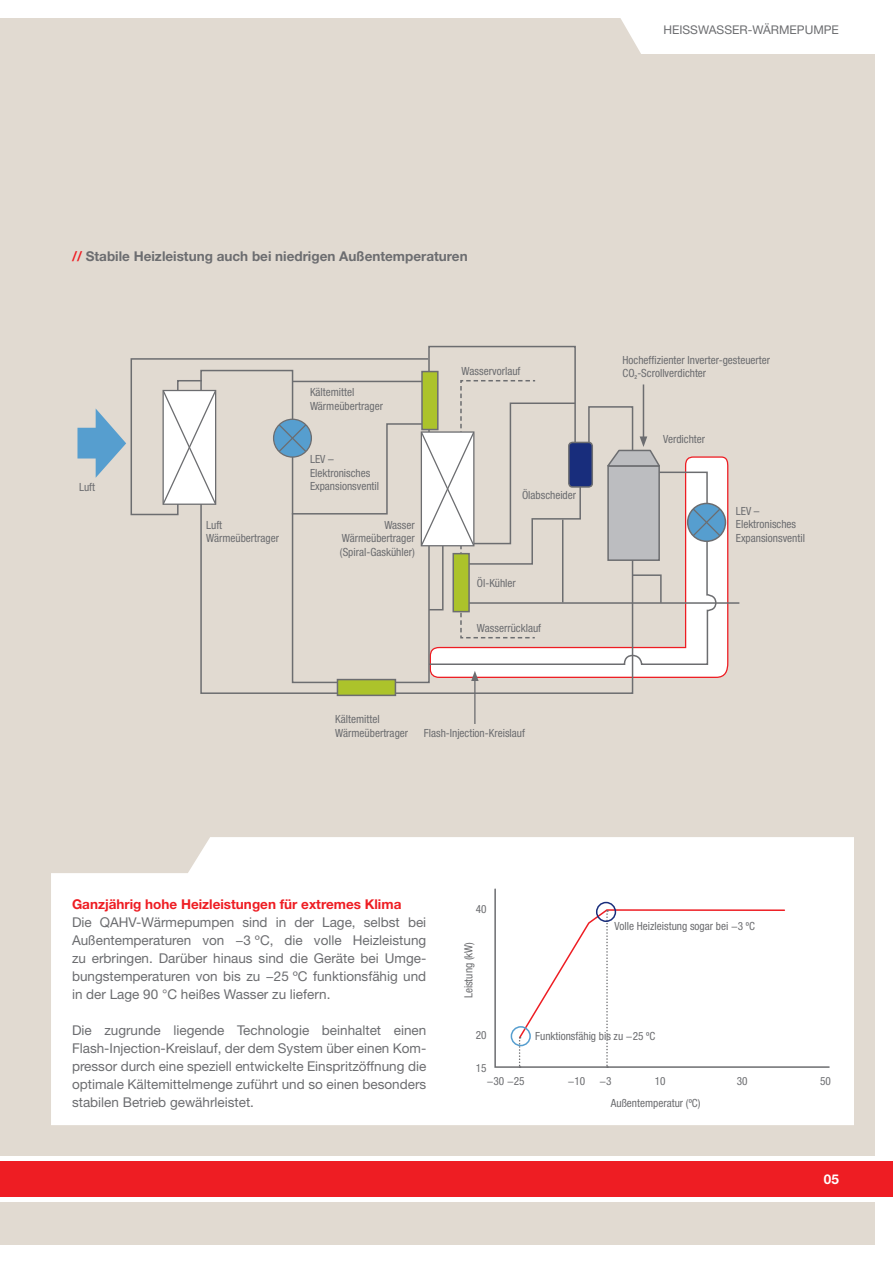
<style>
.page{position:relative;width:893px;height:1263px;background:#fff}
.page>*{position:absolute;margin:0;border:0;box-sizing:border-box;transform-origin:0 0}
.t1{font:13.5px/18px "Helvetica Neue LT Pro";color:#6c6d70;text-align:justify}
.t2{font:700 13.5px "Helvetica Neue LT Pro";color:#6c6d70}
.t3{font:700 13.5px "Helvetica Neue LT Pro";color:#ee1d23}
.t4{font:700 13.5px "Helvetica Neue LT Pro";color:#fff}
.t5{font:12px "Helvetica Neue LT Pro";color:#6c6d70}
.t6{font:condensed 11.25px/13.5px "Helvetica Neue LT Pro";color:#6c6d70}
.s1{color:#ee1d23}
</style>
<div class="page">
<div style="left:0;top:18px;width:875px;height:1227px;background:#e1dad1"></div>
<div style="left:0;top:1161px;width:893px;height:36px;background:#ee1d23"></div>
<hr style="left:0;top:1157px;width:893px;height:4px;background:#fff">
<div style="left:0;top:1197px;width:893px;height:5px;background:#fff"></div>
<div style="left:620px;top:18px;width:255px;height:36px;background:#fff"></div>
<div style="left:51px;top:837px;width:803px;height:288px;background:#fff"></div>
<div style="left:494px;top:888px;width:336px;height:180px;background:#fff"></div>
<div style="left:518px;top:908px;width:268px;height:160px;background:#fff"></div>
<div style="left:511px;top:1026px;width:20px;height:20px;border:2px solid #569ecf;border-radius:50%"></div>
<div style="left:596px;top:902px;width:20px;height:20px;border:2px solid #182d7c;border-radius:50%"></div>
<svg style="left:634px;top:456px;width:95px;height:222px;background:#f8e0e0"></svg>
<svg style="left:130px;top:358px;width:70px;height:158px"></svg>
<svg style="left:200px;top:345px;width:434px;height:350px"></svg>
<hr style="left:465px;top:602px;width:274px;height:2px;background:#6c6d70">
<svg style="left:427px;top:471px;width:290px;height:195px"></svg>
<div style="left:569px;top:442px;width:23px;height:45px;background:#182d7c;border-radius:4px"></div>
<div style="left:568px;top:442px;width:25px;height:46px;border:2px solid #6c6d70;border-radius:4px"></div>
<div style="left:607px;top:465px;width:53px;height:96px;background:#bcbdc0;border:2px solid #6c6d70"></div>
<div style="left:421px;top:371px;width:18px;height:59px;background:#acc32b;border:2px solid #6c6d70"></div>
<svg style="left:631px;top:574px;width:31px;height:30px"></svg>
<div style="left:337px;top:679px;width:59px;height:17px;background:#acc32b;border:2px solid #6c6d70"></div>
<svg style="left:688px;top:503px;width:37px;height:38px"></svg>
<div style="left:687px;top:503px;width:39px;height:39px;border:2px solid #6c6d70;border-radius:50%"></div>
<svg style="left:274px;top:379px;width:308px;height:260px"></svg>
<div style="left:273px;top:419px;width:39px;height:39px;border:1px solid #6c6d70;border-radius:50%"></div>
<svg style="left:77px;top:408px;width:49px;height:70px"></svg>
<svg style="left:165px;top:392px;width:49px;height:111px;background:#f6f6f7"></svg>
<div style="left:163px;top:390px;width:53px;height:115px;border:1px solid #6c6d70"></div>
<hr style="left:643px;top:384px;width:1px;height:55px;background:#6c6d70">
<svg style="left:605px;top:436px;width:57px;height:31px"></svg>
<hr style="left:474px;top:679px;width:1px;height:45px;background:#6c6d70">
<svg style="left:471px;top:671px;width:8px;height:10px"></svg>
<p class="t5" style="left:663px;top:23px;width:177px">HEISSWASSER-WÄRMEPUMPE</p>
<p class="t2" style="left:72px;top:248px;width:397px"><span class="s1">//</span> Stabile Heizleistung auch bei niedrigen Außentemperaturen</p>
<p class="t6" style="left:79px;top:480px;width:18px">Luft</p>
<p class="t6" style="left:206px;top:518px;width:74px">Luft<br>Wärmeübertrager</p>
<p class="t6" style="left:310px;top:385px;width:74px">Kältemittel<br>Wärmeübertrager</p>
<p class="t6" style="left:310px;top:452px;width:71px">LEV –<br>Elektronisches<br>Expansionsventil</p>
<p class="t6" style="left:340px;top:518px;width:76px;text-align:justify;text-indent:44px">Wasser Wärmeübertrager (Spiral-Gaskühler)</p>
<p class="t6" style="left:462px;top:364px;width:60px">Wasservorlauf</p>
<p class="t6" style="left:522px;top:488px;width:56px">Ölabscheider</p>
<p class="t6" style="left:477px;top:577px;width:40px">Öl-Kühler</p>
<p class="t6" style="left:477px;top:621px;width:66px">Wasserrücklauf</p>
<p class="t6" style="left:335px;top:712px;width:74px">Kältemittel<br>Wärmeübertrager</p>
<p class="t6" style="left:424px;top:726px;width:103px">Flash-Injection-Kreislauf</p>
<p class="t6" style="left:622px;top:353px;width:149px">Hocheffizienter Inverter-gesteuerter<br>CO<sub>2</sub>-Scrollverdichter</p>
<p class="t6" style="left:663px;top:432px;width:44px">Verdichter</p>
<p class="t6" style="left:736px;top:504px;width:71px">LEV –<br>Elektronisches<br>Expansionsventil</p>
<p class="t3" style="left:72px;top:896px;width:331px">Ganzjährig hohe Heizleistungen für extremes Klima</p>
<p class="t1" style="left:72px;top:913px;width:356px">Die QAHV-Wärmepumpen sind in der Lage, selbst bei Außentemperaturen von −3 ºC, die volle Heizleistung zu erbringen. Darüber hinaus sind die Geräte bei Umge&shy;bungstemperaturen von bis zu −25 ºC funktionsfähig und in der Lage 90 °C heißes Wasser zu liefern.</p>
<p class="t1" style="left:72px;top:1021px;width:356px">Die zugrunde liegende Technologie beinhaltet einen Flash-Injection-Kreislauf, der dem System über einen Kom&shy;pressor durch eine speziell entwickelte Einspritzöffnung die optimale Kältemittelmenge zuführt und so einen besonders stabilen Betrieb gewährleistet.</p>
<p class="t6" style="left:476px;top:902px;width:12px">40</p>
<p class="t6" style="left:462px;top:998px;width:58px;rotate:-90deg">Leistung (kW)</p>
<p class="t6" style="left:476px;top:1028px;width:12px">20</p>
<p class="t6" style="left:476px;top:1061px;width:12px">15</p>
<p class="t6" style="left:615px;top:919px;width:142px">Volle Heizleistung sogar bei −3 ºC</p>
<p class="t6" style="left:535px;top:1029px;width:122px">Funktionsfähig bis zu −25 ºC</p>
<p class="t6" style="left:487px;top:1074px;width:39px">−30 −25</p>
<p class="t6" style="left:568px;top:1074px;width:45px">−10 −3</p>
<p class="t6" style="left:655px;top:1074px;width:12px">10</p>
<p class="t6" style="left:737px;top:1074px;width:12px">30</p>
<p class="t6" style="left:820px;top:1074px;width:12px">50</p>
<p class="t6" style="left:611px;top:1096px;width:91px">Außentemperatur (ºC)</p>
<p class="t4" style="left:824px;top:1170px;width:17px">05</p>
</div>
